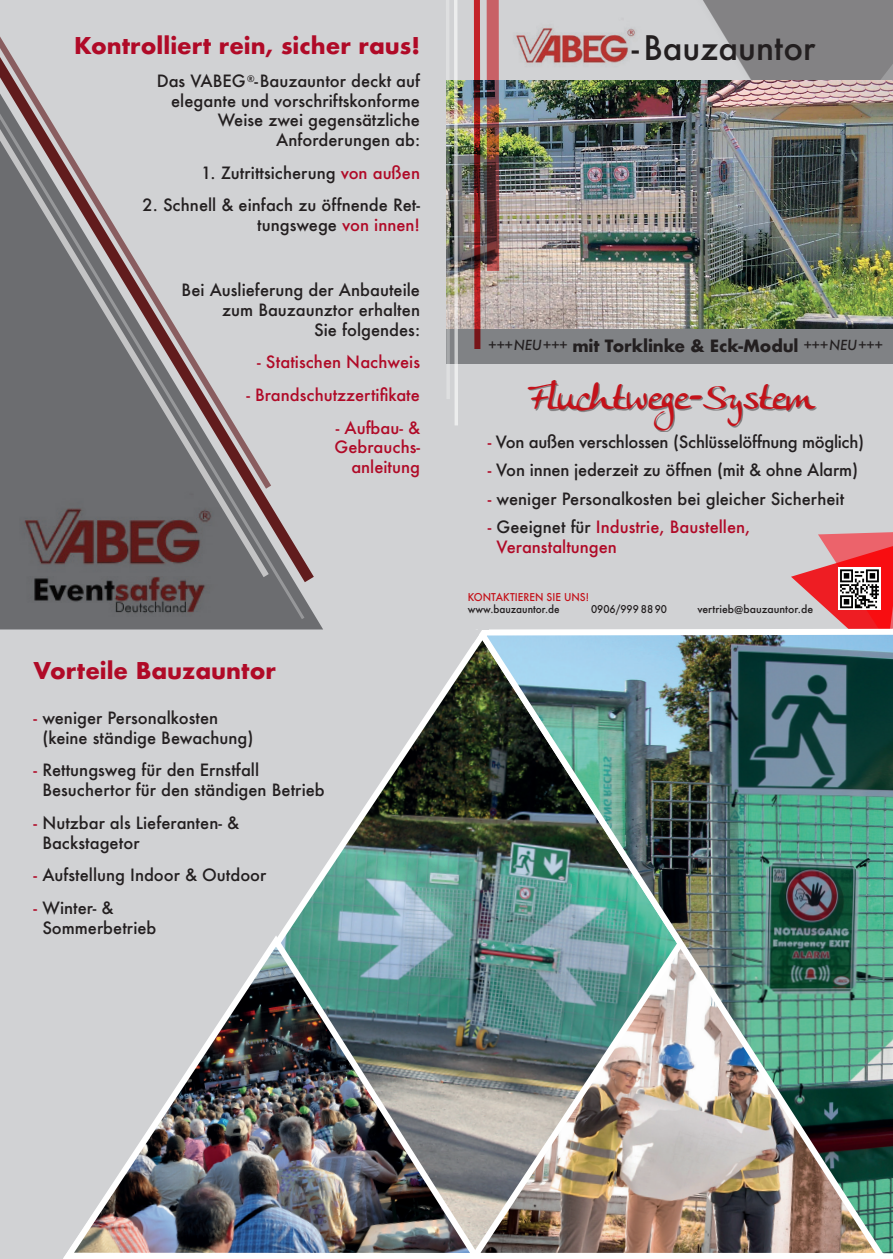
<style>
.page{position:relative;width:893px;height:1259px;background:#d1d2d4}
.page>*{position:absolute;margin:0;border:0;box-sizing:border-box;transform-origin:0 0}
.t1{font:36.45px "Anke Calligraphic FG";color:#c4121a}
.t2{font:500 32.85px "Futura";color:#231f20}
.t3{font:700 22.5px "Futura";color:#b00a27}
.t4{font:500 16.5px/19.8px "Futura";color:#231f20}
.t5{font:500 16.5px/19.8px "Futura";color:#b00a27;text-align:right}
.t6{font:500 16.5px "Futura";letter-spacing:-.02em;color:#231f20}
.t7{font:700 16.5px "Futura";letter-spacing:-.01em;color:#231f20}
.t8{font:500 10.5px "Futura";color:#231f20;scale:.95 1}
.t9{font:500 10.5px "Futura";color:#231f20}
.t10{font:500 10.5px "Futura";color:#c4121a;scale:.95 1}
.s1{color:#b00a27}
.s2{font-weight:500;font-style:italic;font-size:13.5px}
.s3{color:#231f20}
</style>
<div class="page">
<svg style="left:664px;top:0;width:229px;height:81px"></svg>
<img style="left:460px;top:81px;width:433px;height:249px">
<svg style="left:0;top:601px;width:319px;height:28px"></svg>
<svg style="left:0;top:584px;width:306px;height:37px;background:#625e61"></svg>
<svg style="left:0;top:37px;width:314px;height:547px"></svg>
<div style="left:529px;top:380px;width:288px;height:51px;background:#231f20;opacity:.46"></div>
<img style="left:515px;top:27px;width:121px;height:37px">
<svg style="left:791px;top:532px;width:102px;height:94px"></svg>
<div style="left:446px;top:330px;width:447px;height:34px;background:#808285"></div>
<img style="left:446px;top:0;width:14px;height:426px">
<img style="left:471px;top:0;width:34px;height:349px">
<svg style="left:57px;top:623px;width:833px;height:307px"></svg>
<img style="left:470px;top:626px;width:423px;height:633px">
<img style="left:63px;top:930px;width:421px;height:329px">
<svg style="left:463px;top:627px;width:25px;height:17px"></svg>
<h3 class="t3" style="left:74px;top:29px;width:347px">Kontrolliert rein, sicher raus!</h3>
<p class="t4" style="left:157px;top:71px;width:265px;text-align:right">Das VABEG <sup>®</sup>-Bauzauntor deckt auf elegante und vorschriftskonforme<br>Weise zwei gegensätzliche<br>Anforderungen ab:</p>
<p class="t4" style="left:201px;top:162px;width:220px">1. Zutrittsicherung <span class="s1">von außen</span></p>
<p class="t4" style="left:143px;top:195px;width:279px;text-align:right">2. Schnell &amp; einfach zu öffnende Ret&shy;tungswege <span class="s1">von innen!</span></p>
<p class="t4" style="left:182px;top:280px;width:240px;text-align:right">Bei Auslieferung der Anbauteile zum Bauzaunztor erhalten<br>Sie folgendes:</p>
<p class="t5" style="left:257px;top:352px;width:164px">- Statischen Nachweis</p>
<p class="t5" style="left:246px;top:385px;width:175px">- Brandschutzzertifikate</p>
<p class="t5" style="left:335px;top:417px;width:87px">- Aufbau- &amp;<br>Gebrauchs&shy;anleitung</p>
<h3 class="t3" style="left:34px;top:654px;width:244px">Vorteile Bauzauntor</h3>
<p class="t4" style="left:42px;top:708px;width:213px;text-indent:-9px"><span class="s1">-</span> weniger Personalkosten (keine ständige Bewachung)</p>
<p class="t4" style="left:42px;top:760px;width:284px;text-indent:-9px"><span class="s1">-</span> Rettungsweg für den Ernstfall<br>Besuchertor für den ständigen Betrieb</p>
<p class="t4" style="left:42px;top:812px;width:198px;text-indent:-9px"><span class="s1">-</span> Nutzbar als Lieferanten- &amp;<br>Backstagetor</p>
<p class="t4" style="left:34px;top:865px;width:234px"><span class="s1">-</span> Aufstellung Indoor &amp; Outdoor</p>
<p class="t4" style="left:42px;top:897px;width:116px;text-indent:-9px"><span class="s1">-</span> Winter- &amp;<br>Sommerbetrieb</p>
<h2 class="t2" style="left:632px;top:26px;width:185px">-Bauzauntor</h2>
<p class="t7" style="left:488px;top:334px;width:396px"><span class="s2">+++NEU+++</span> mit Torklinke &amp; Eck-Modul <span class="s2">+++NEU+++</span></p>
<h1 class="t1" style="left:527px;top:375px;width:287px">Fluchtwege-System</h1>
<p class="t6" style="left:488px;top:431px;width:378px"><span class="s1">-</span> Von außen verschlossen (Schlüsselöffnung möglich)</p>
<p class="t4" style="left:488px;top:460px;width:372px"><span class="s1">-</span> Von innen jederzeit zu öffnen (mit &amp; ohne Alarm)</p>
<p class="t4" style="left:488px;top:488px;width:358px"><span class="s1">-</span> weniger Personalkosten bei gleicher Sicherheit</p>
<p class="t5" style="left:497px;top:517px;width:255px;text-align:left;text-indent:-9px">- <span class="s3">Geeignet für</span> Industrie, Baustellen,<br>Veranstaltungen</p>
<p class="t10" style="left:468px;top:589px;width:129px">KONTAKTIEREN SIE UNS!</p>
<p class="t8" style="left:468px;top:602px;width:98px">www.bauzauntor.de</p>
<p class="t8" style="left:591px;top:602px;width:81px">0906/999 88 90</p>
<p class="t9" style="left:697px;top:602px;width:117px">vertrieb@bauzauntor.de</p>
</div>
